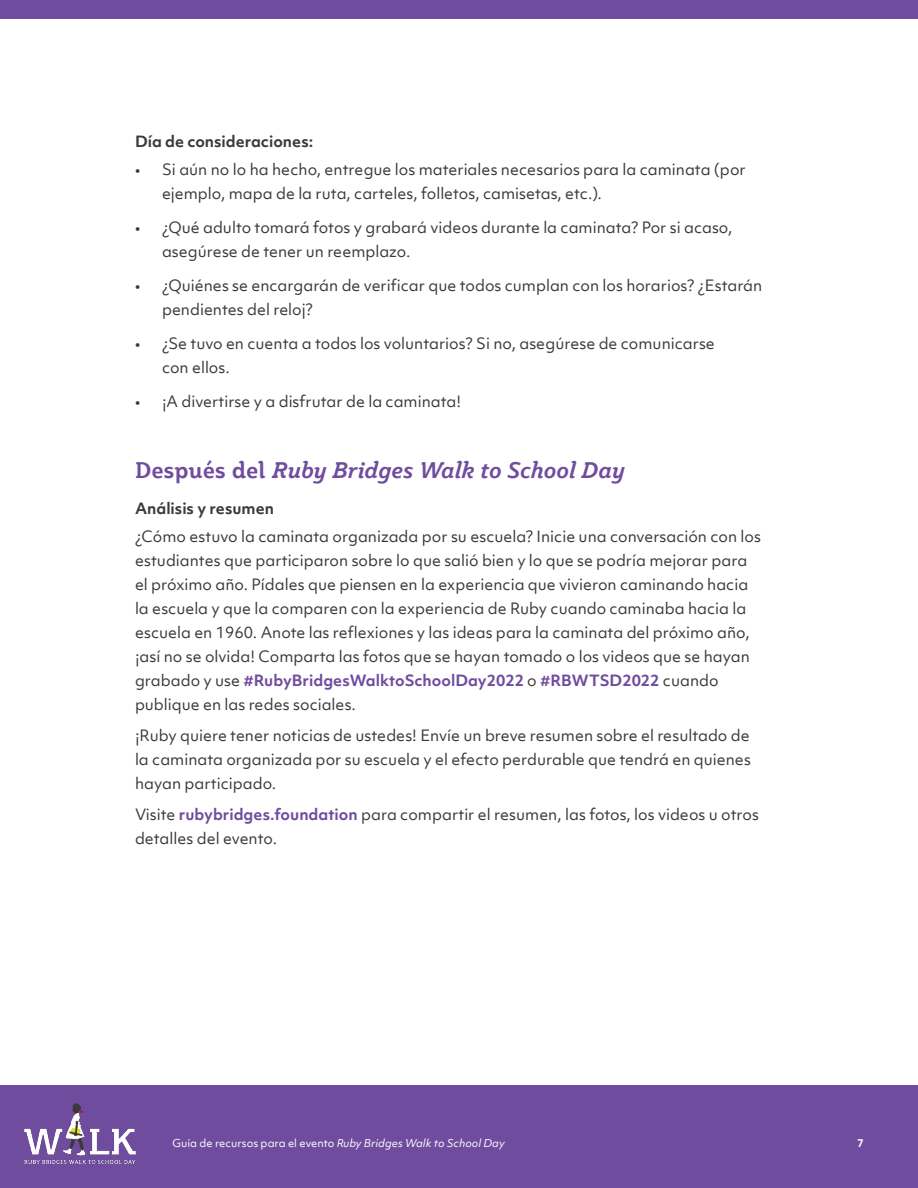
<style>
.page{position:relative;width:918px;height:1188px;background:#fff}
.page>*{position:absolute;margin:0;border:0;box-sizing:border-box;transform-origin:0 0}
.Small_Heading{font:italic 700 22.5px "Plume";color:#704c9f}
.Body_Copy{font:15px/24px "Objektiv Mk 1";color:#3d3936}
.Label{font:700 15px "Objektiv Mk 1";color:#3d3936}
.Body_Copy-2{font:700 15px "Objektiv Mk 1";color:#3d3936}
.t1{font:10.5px "Objektiv Mk 1";color:#fff}
.t2{font:700 10.5px "Objektiv Mk 1";color:#fff}
.s1{font-style:normal}
.s2{font-weight:700;color:#704c9f}
.s3{font-style:italic}
</style>
<div class="page">
<div style="left:0;top:1085px;width:918px;height:103px;background:#704c9f"></div>
<img style="left:24px;top:1103px;width:112px;height:61px">
<div style="left:0;top:0;width:918px;height:18px;background:#704c9f"></div>
<p class="Label" style="left:135px;top:131px;width:180px">Día de consideraciones:</p>
<p class="Body_Copy" style="left:162px;top:157px;width:585px;text-indent:-27px">• Si aún no lo ha hecho, entregue los materiales necesarios para la caminata (por ejemplo, mapa de la ruta, carteles, folletos, camisetas, etc.).</p>
<p class="Body_Copy" style="left:162px;top:215px;width:572px;text-indent:-27px">• ¿Qué adulto tomará fotos y grabará videos durante la caminata? Por si acaso, asegúrese de tener un reemplazo.</p>
<p class="Body_Copy" style="left:162px;top:273px;width:602px;text-indent:-27px">• ¿Quiénes se encargarán de verificar que todos cumplan con los horarios? ¿Estarán pendientes del reloj?</p>
<p class="Body_Copy" style="left:162px;top:331px;width:554px;text-indent:-27px">• ¿Se tuvo en cuenta a todos los voluntarios? Si no, asegúrese de comunicarse con ellos.</p>
<p class="Body_Copy" style="left:135px;top:389px;width:328px">• ¡A divertirse y a disfrutar de la caminata!</p>
<p class="Small_Heading" style="left:135px;top:456px;width:491px"><span class="s1">Después del</span> Ruby Bridges Walk to School Day</p>
<p class="Body_Copy-2" style="left:135px;top:498px;width:140px">Análisis y resumen</p>
<p class="Body_Copy" style="left:135px;top:525px;width:628px">¿Cómo estuvo la caminata organizada por su escuela? Inicie una conversación con los estudiantes que participaron sobre lo que salió bien y lo que se podría mejorar para el próximo año. Pídales que piensen en la experiencia que vivieron caminando hacia la escuela y que la comparen con la experiencia de Ruby cuando caminaba hacia la escuela en 1960. Anote las reflexiones y las ideas para la caminata del próximo año, ¡así no se olvida! Comparta las fotos que se hayan tomado o los videos que se hayan grabado y use <span class="s2">#RubyBridgesWalktoSchoolDay2022</span> o <span class="s2">#RBWTSD2022</span> cuando publique en las redes sociales.</p>
<p class="Body_Copy" style="left:135px;top:723px;width:617px;text-align:justify">¡Ruby quiere tener noticias de ustedes! Envíe un breve resumen sobre el resultado de la caminata organizada por su escuela y el efecto perdurable que tendrá en quienes hayan participado.</p>
<p class="Body_Copy" style="left:135px;top:802px;width:625px">Visite <span class="s2">rubybridges.foundation</span> para compartir el resumen, las fotos, los videos u otros detalles del evento.</p>
<p class="t1" style="left:172px;top:1136px;width:334px">Guía de recursos para el evento <span class="s3">Ruby Bridges Walk to School Day</span></p>
<p class="t2" style="left:857px;top:1136px;width:8px">7</p>
</div>
